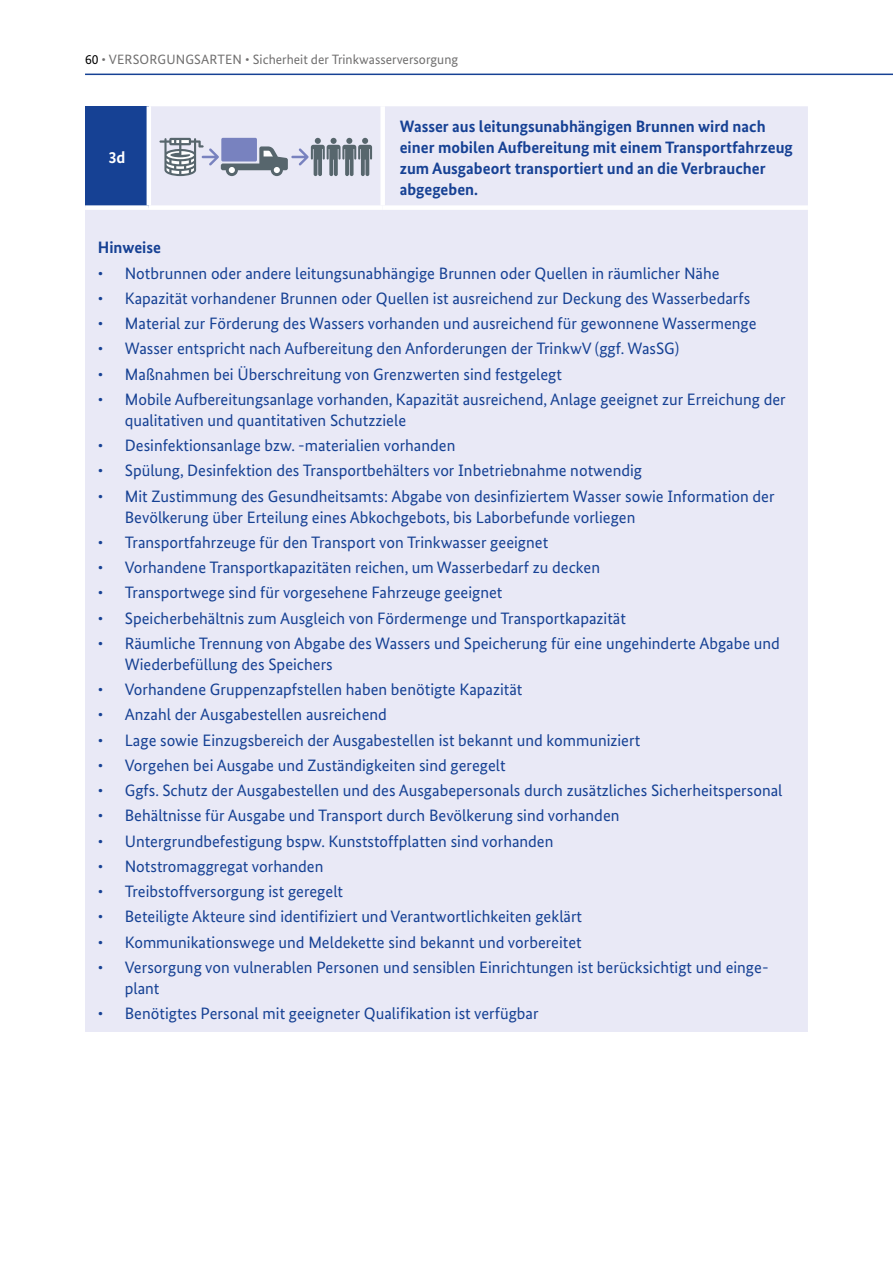
<style>
.page{position:relative;width:893px;height:1263px;background:#fff}
.page>*{position:absolute;margin:0;border:0;box-sizing:border-box;transform-origin:0 0}
.t1{font:16.5px/21px "Bundes Sans";color:#164194}
.t2{font:700 16.5px/21px "Bundes Sans";color:#164194}
.t3{font:700 16.5px "Bundes Sans";color:#fff}
.t4{font:13.5px "Bundes Sans";color:#706f6f}
.s1{color:#000}
</style>
<div class="page">
<hr style="left:85px;top:74px;width:808px;height:1px;background:#164194">
<div style="left:85px;top:106px;width:723px;height:926px;background:#e9e9f6"></div>
<hr style="left:147px;top:106px;width:4px;height:99px;background:#fff">
<div style="left:380px;top:106px;width:5px;height:99px;background:#fff"></div>
<div style="left:85px;top:205px;width:64px;height:5px;background:#fff"></div>
<div style="left:149px;top:205px;width:234px;height:5px;background:#fff"></div>
<div style="left:383px;top:205px;width:425px;height:5px;background:#fff"></div>
<svg style="left:159px;top:138px;width:213px;height:38px;background:#a7aebe"></svg>
<p class="t4" style="left:85px;top:51px;width:42px"><span class="s1">60</span> • Versorgungsarten</p>
<p class="t4" style="left:245px;top:51px;width:214px">• Sicherheit der Trinkwasserversorgung</p>
<p class="t3" style="left:108px;top:148px;width:19px">3d</p>
<p class="t2" style="left:400px;top:116px;width:395px">Wasser aus leitungsunabhängigen Brunnen wird nach einer mobilen Aufbereitung mit einem Transportfahrzeug zum Ausgabeort transportiert und an die Verbraucher abgegeben.</p>
<p class="t2" style="left:98px;top:237px;width:65px">Hinweise</p>
<p class="t1" style="left:98px;top:262px;width:623px">• Notbrunnen oder andere leitungsunabhängige Brunnen oder Quellen in räumlicher Nähe</p>
<p class="t1" style="left:98px;top:287px;width:654px">• Kapazität vorhandener Brunnen oder Quellen ist ausreichend zur Deckung des Wasserbedarfs</p>
<p class="t1" style="left:98px;top:313px;width:660px">• Material zur Förderung des Wassers vorhanden und ausreichend für gewonnene Wassermenge</p>
<p class="t1" style="left:98px;top:338px;width:583px">• Wasser entspricht nach Aufbereitung den Anforderungen der TrinkwV (ggf. WasSG)</p>
<p class="t1" style="left:98px;top:363px;width:466px">• Maßnahmen bei Überschreitung von Grenzwerten sind festgelegt</p>
<p class="t1" style="left:125px;top:388px;width:662px;text-indent:-27px">• Mobile Aufbereitungsanlage vorhanden, Kapazität ausreichend, Anlage geeignet zur Erreichung der qualitativen und quantitativen Schutzziele</p>
<p class="t1" style="left:98px;top:435px;width:359px">• Desinfektionsanlage bzw. -materialien vorhanden</p>
<p class="t1" style="left:98px;top:460px;width:546px">• Spülung, Desinfektion des Transportbehälters vor Inbetriebnahme notwendig</p>
<p class="t1" style="left:125px;top:485px;width:651px;text-indent:-27px">• Mit Zustimmung des Gesundheitsamts: Abgabe von desinfiziertem Wasser sowie Information der<br>Bevölkerung über Erteilung eines Abkochgebots, bis Laborbefunde vorliegen</p>
<p class="t1" style="left:98px;top:531px;width:452px">• Transportfahrzeuge für den Transport von Trinkwasser geeignet</p>
<p class="t1" style="left:98px;top:557px;width:504px">• Vorhandene Transportkapazitäten reichen, um Wasserbedarf zu decken</p>
<p class="t1" style="left:98px;top:582px;width:406px">• Transportwege sind für vorgesehene Fahrzeuge geeignet</p>
<p class="t1" style="left:98px;top:607px;width:530px">• Speicherbehältnis zum Ausgleich von Fördermenge und Transportkapazität</p>
<p class="t1" style="left:125px;top:632px;width:657px;text-indent:-27px">• Räumliche Trennung von Abgabe des Wassers und Speicherung für eine ungehinderte Abgabe und<br>Wiederbefüllung des Speichers</p>
<p class="t1" style="left:98px;top:679px;width:426px">• Vorhandene Gruppenzapfstellen haben benötigte Kapazität</p>
<p class="t1" style="left:98px;top:704px;width:291px">• Anzahl der Ausgabestellen ausreichend</p>
<p class="t1" style="left:98px;top:729px;width:544px">• Lage sowie Einzugsbereich der Ausgabestellen ist bekannt und kommuniziert</p>
<p class="t1" style="left:98px;top:754px;width:409px">• Vorgehen bei Ausgabe und Zuständigkeiten sind geregelt</p>
<p class="t1" style="left:98px;top:780px;width:686px">• Ggfs. Schutz der Ausgabestellen und des Ausgabepersonals durch zusätzliches Sicherheitspersonal</p>
<p class="t1" style="left:98px;top:805px;width:523px">• Behältnisse für Ausgabe und Transport durch Bevölkerung sind vorhanden</p>
<p class="t1" style="left:98px;top:830px;width:457px">• Untergrundbefestigung bspw. Kunststoffplatten sind vorhanden</p>
<p class="t1" style="left:98px;top:855px;width:227px">• Notstromaggregat vorhanden</p>
<p class="t1" style="left:98px;top:881px;width:247px">• Treibstoffversorgung ist geregelt</p>
<p class="t1" style="left:98px;top:906px;width:486px">• Beteiligte Akteure sind identifiziert und Verantwortlichkeiten geklärt</p>
<p class="t1" style="left:98px;top:931px;width:485px">• Kommunikationswege und Meldekette sind bekannt und vorbereitet</p>
<p class="t1" style="left:125px;top:956px;width:645px;text-indent:-27px">• Versorgung von vulnerablen Personen und sensiblen Einrichtungen ist berücksichtigt und einge&shy;plant</p>
<p class="t1" style="left:98px;top:1003px;width:442px">• Benötigtes Personal mit geeigneter Qualifikation ist verfügbar</p>
</div>
